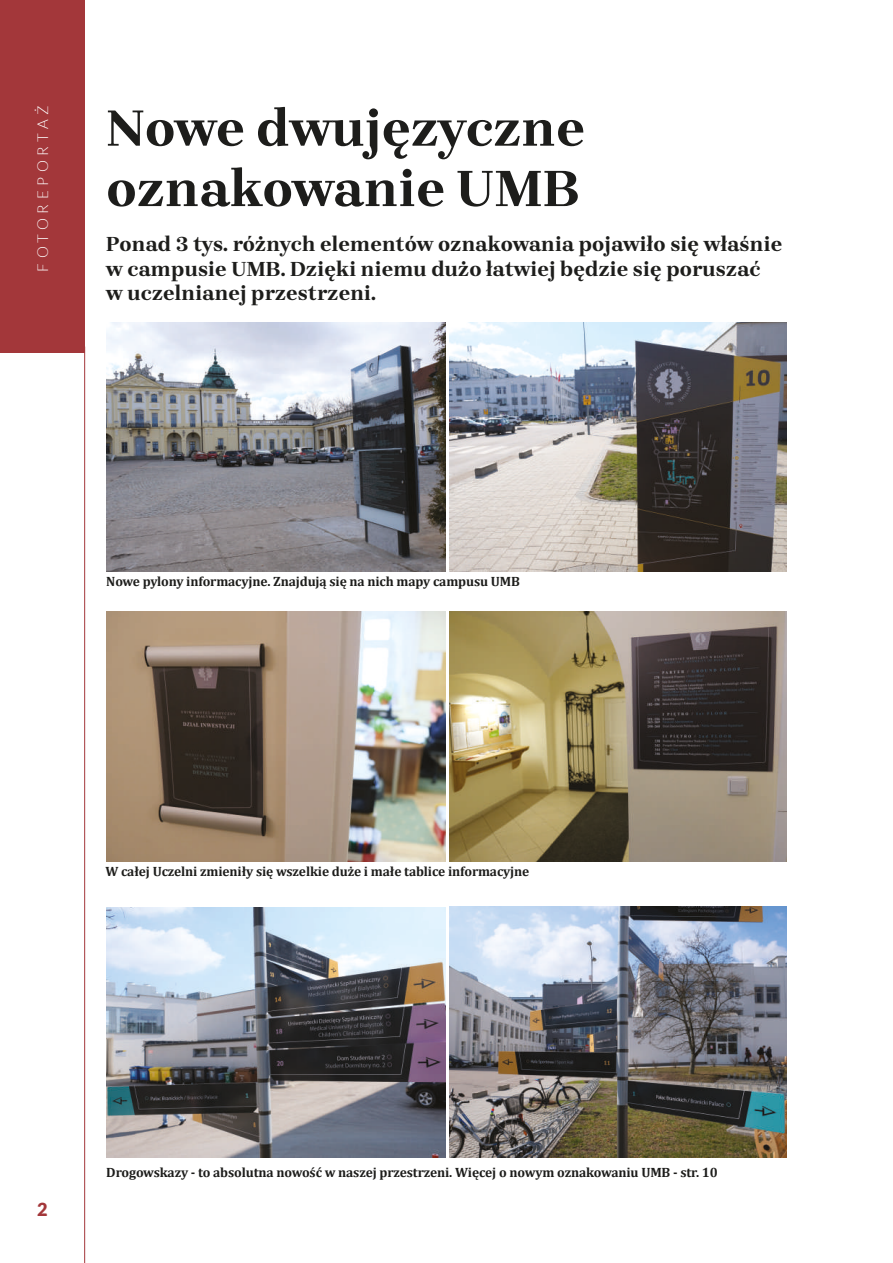
<style>
.page{position:relative;width:893px;height:1263px;background:#fff}
.page>*{position:absolute;margin:0;border:0;box-sizing:border-box;transform-origin:0 0}
.t1{font:700 52.5px/60.3px "Brygada 1918";letter-spacing:.01em;color:#1d1d1b}
.t2{font:700 21px/24.2px "Brygada 1918";letter-spacing:.01em;color:#1d1d1b}
.t3{font:900 18px "Lato";color:#a3373a}
.t4{font:300 15px "Lato";letter-spacing:.31em;color:#fff}
.t5{font:700 13.5px "Cambria";letter-spacing:-.01em;color:#1d1d1b}
</style>
<div class="page">
<div style="left:0;top:0;width:85px;height:353px;background:#a3373a"></div>
<hr style="left:84px;top:347px;width:1px;height:916px;background:#a3373a">
<img style="left:106px;top:907px;width:340px;height:250px">
<img style="left:450px;top:907px;width:337px;height:251px">
<img style="left:106px;top:322px;width:340px;height:250px">
<img style="left:450px;top:322px;width:337px;height:250px">
<img style="left:106px;top:612px;width:340px;height:250px">
<img style="left:450px;top:612px;width:337px;height:250px">
<p class="t4" style="left:33px;top:272px;width:168px;rotate:-90deg">FOTOREPORTAŻ</p>
<h1 class="t1" style="left:106px;top:104px;width:480px">Nowe dwujęzyczne oznakowanie UMB</h1>
<h2 class="t2" style="left:106px;top:235px;width:677px">Ponad 3 tys. różnych elementów oznakowania pojawiło się właśnie w campusie UMB. Dzięki niemu dużo łatwiej będzie się poruszać w uczelnianej przestrzeni.</h2>
<p class="t5" style="left:106px;top:573px;width:415px">Nowe pylony informacyjne. Znajdują się na nich mapy campusu UMB</p>
<p class="t5" style="left:105px;top:863px;width:425px">W całej Uczelni zmieniły się wszelkie duże i małe tablice informacyjne</p>
<h3 class="t3" style="left:37px;top:1198px;width:12px">2</h3>
<p class="t5" style="left:106px;top:1164px;width:613px">Drogowskazy - to absolutna nowość w naszej przestrzeni. Więcej o nowym oznakowaniu UMB - str. 10</p>
</div>
